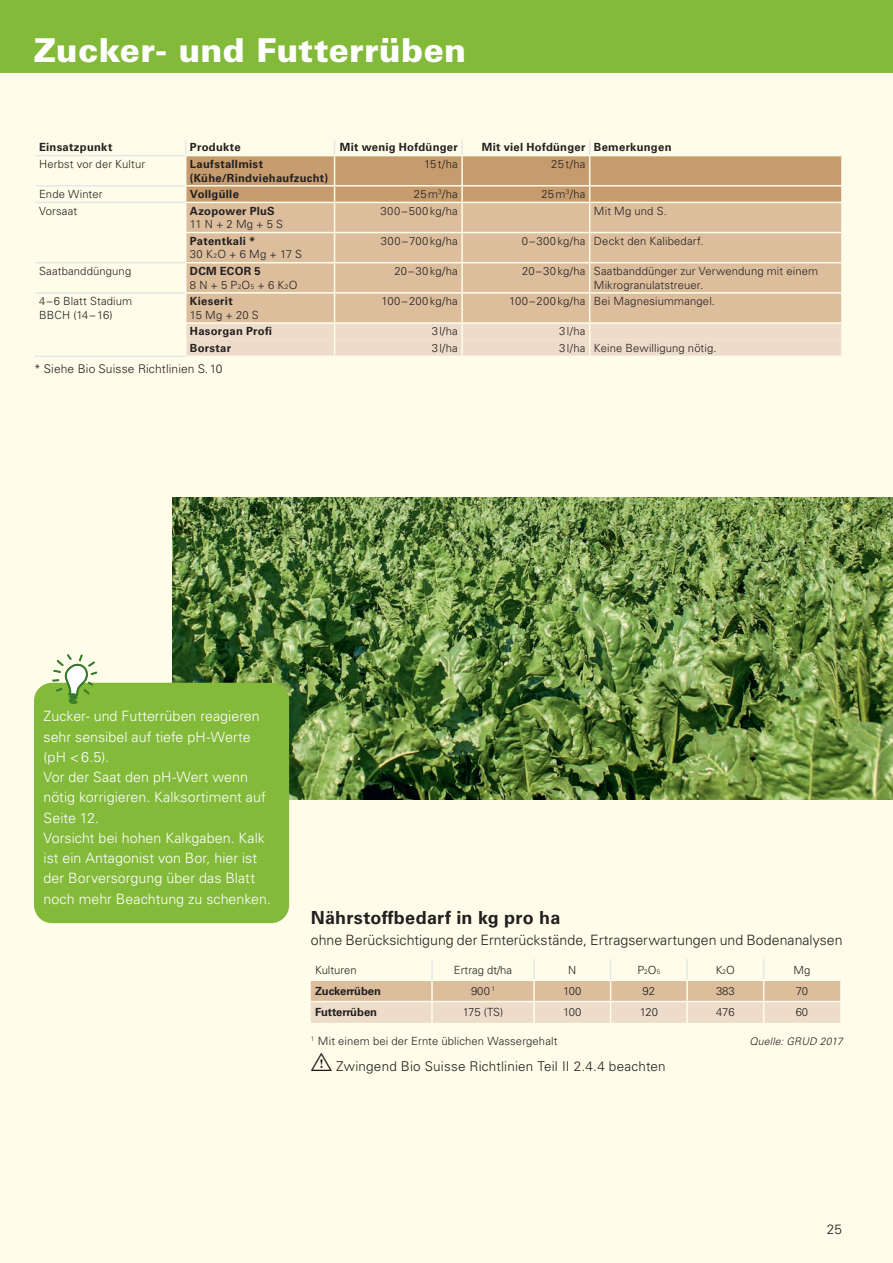
<style>
.page{position:relative;width:893px;height:1263px;background:#fffde9}
.page>*{position:absolute;margin:0;border:0;box-sizing:border-box;transform-origin:0 0}
.t1{font:900 33px "Univers LT Pro 75";letter-spacing:.005em;color:#fff}
.t2{font:700 18px "Univers LT Pro 65";letter-spacing:.015em;color:#231f20}
.t3{font:300 14.25px/20.2px "Univers LT Pro 45";color:#fff}
.t4{font:300 14.25px "Univers LT Pro 45";color:#231f20}
.t5{font:300 13.5px "Univers LT Pro 45";letter-spacing:.015em;color:#231f20}
.t6{font:300 12px "Univers LT Pro 45";letter-spacing:.01em;color:#231f20}
.t7{font:300 11.25px/13.5px "Univers LT Pro 45";letter-spacing:.01em;color:#231f20}
.t8{font:700 11.25px/13.5px "Univers LT Pro 65";letter-spacing:.025em;color:#231f20}
.t9{font:300 11.25px "Univers LT Pro 45";letter-spacing:.04em;color:#231f20}
.t10{font:700 11.25px "Univers LT Pro 65";color:#231f20}
.t11{font:700 11.25px "Univers LT Pro 65";letter-spacing:-.01em;color:#231f20}
.t12{font:italic 300 10.5px "Univers LT Pro 45";letter-spacing:.015em;color:#231f20}
.s1{font-size:6.6px}
.s2{font-family:"tables";font-weight:400;font-size:24px}
</style>
<div class="page">
<div style="left:0;top:0;width:893px;height:72px;background:#83ba3a"></div>
<img style="left:172px;top:497px;width:721px;height:302px">
<hr style="left:36px;top:155px;width:149px;height:1px;background:#e6e7e9">
<hr style="left:36px;top:185px;width:149px;height:1px;background:#e6e7e9">
<hr style="left:36px;top:202px;width:149px;height:1px;background:#e6e7e9">
<svg style="left:185px;top:140px;width:657px;height:216px;background:#ddc2a1"></svg>
<hr style="left:590px;top:322px;width:253px;height:2px;background:#fffde9">
<hr style="left:185px;top:202px;width:150px;height:1px;background:#fffde9">
<hr style="left:185px;top:232px;width:150px;height:1px;background:#fffde9">
<hr style="left:185px;top:322px;width:150px;height:2px;background:#fffde9">
<hr style="left:335px;top:202px;width:127px;height:1px;background:#fffde9">
<hr style="left:335px;top:232px;width:127px;height:1px;background:#fffde9">
<hr style="left:335px;top:322px;width:127px;height:2px;background:#fffde9">
<hr style="left:185px;top:262px;width:150px;height:1px;background:#fffde9">
<hr style="left:185px;top:292px;width:150px;height:2px;background:#fffde9">
<hr style="left:335px;top:262px;width:127px;height:1px;background:#fffde9">
<hr style="left:335px;top:292px;width:127px;height:2px;background:#fffde9">
<hr style="left:462px;top:202px;width:128px;height:1px;background:#fffde9">
<hr style="left:462px;top:232px;width:128px;height:1px;background:#fffde9">
<hr style="left:462px;top:262px;width:128px;height:1px;background:#fffde9">
<hr style="left:462px;top:292px;width:128px;height:2px;background:#fffde9">
<hr style="left:590px;top:202px;width:253px;height:1px;background:#fffde9">
<hr style="left:590px;top:232px;width:253px;height:1px;background:#fffde9">
<hr style="left:590px;top:262px;width:253px;height:1px;background:#fffde9">
<hr style="left:590px;top:292px;width:253px;height:2px;background:#fffde9">
<hr style="left:36px;top:262px;width:149px;height:1px;background:#e6e7e9">
<hr style="left:36px;top:292px;width:149px;height:2px;background:#e6e7e9">
<hr style="left:34px;top:356px;width:151px;height:1px;background:#e6e7e9">
<svg style="left:311px;top:959px;width:529px;height:64px"></svg>
<div style="left:34px;top:683px;width:255px;height:240px;background:#83ba3a;border-radius:18px"></div>
<svg style="left:52px;top:654px;width:45px;height:50px"></svg>
<h1 class="t1" style="left:34px;top:27px;width:434px">Zucker- und Futterrüben</h1>
<p class="t8" style="left:39px;top:140px;width:75px">Einsatzpunkt</p>
<p class="t8" style="left:190px;top:140px;width:52px">Produkte</p>
<p class="t8" style="left:340px;top:140px;width:119px">Mit wenig Hofdünger</p>
<p class="t8" style="left:482px;top:140px;width:191px">Mit viel Hofdünger Bemerkungen</p>
<p class="t7" style="left:39px;top:157px;width:108px">Herbst vor der Kultur</p>
<p class="t8" style="left:190px;top:157px;width:140px">Laufstallmist (Kühe/Rindviehaufzucht)</p>
<p class="t7" style="left:424px;top:157px;width:35px">15t/ha</p>
<p class="t7" style="left:551px;top:157px;width:36px">25t/ha</p>
<p class="t7" style="left:39px;top:187px;width:65px">Ende Winter</p>
<p class="t8" style="left:190px;top:187px;width:50px">Vollgülle</p>
<p class="t7" style="left:414px;top:187px;width:45px">25m<sup>3</sup>/ha</p>
<p class="t7" style="left:542px;top:187px;width:45px">25m<sup>3</sup>/ha</p>
<p class="t7" style="left:39px;top:204px;width:40px">Vorsaat</p>
<p class="t8" style="left:190px;top:203px;width:86px">Azopower PluS</p>
<p class="t7" style="left:190px;top:217px;width:95px">11 N + 2 Mg + 5 S</p>
<p class="t9" style="left:381px;top:203px;width:79px">300–500kg/ha</p>
<p class="t7" style="left:594px;top:204px;width:75px">Mit Mg und S.</p>
<p class="t8" style="left:190px;top:234px;width:67px">Patentkali *</p>
<p class="t7" style="left:190px;top:247px;width:114px">30 K<span class="s1">2</span>O + 6 Mg + 17 S</p>
<p class="t9" style="left:381px;top:234px;width:78px">300–700kg/ha</p>
<p class="t7" style="left:522px;top:234px;width:183px">0–300kg/ha Deckt den Kalibedarf.</p>
<p class="t7" style="left:39px;top:264px;width:94px">Saatbanddüngung</p>
<p class="t8" style="left:190px;top:264px;width:72px">DCM ECOR 5</p>
<p class="t7" style="left:190px;top:278px;width:109px">8 N + 5 P<span class="s1">2</span>O<span class="s1">5</span> + 6 K<span class="s1">2</span>O</p>
<p class="t7" style="left:394px;top:264px;width:65px">20–30kg/ha</p>
<p class="t7" style="left:594px;top:264px;width:226px;text-indent:-72px">20–30kg/ha Saatbanddünger zur Verwendung mit einem<br>Mikrogranulatstreuer.</p>
<p class="t7" style="left:39px;top:294px;width:95px">4–6 Blatt Stadium<br>BBCH (14–16)</p>
<p class="t8" style="left:190px;top:294px;width:44px">Kieserit</p>
<p class="t7" style="left:190px;top:308px;width:70px">15 Mg + 20 S</p>
<p class="t7" style="left:381px;top:294px;width:78px">100–200kg/ha</p>
<p class="t7" style="left:509px;top:294px;width:208px">100–200kg/ha Bei Magnesiummangel.</p>
<p class="t8" style="left:190px;top:324px;width:83px">Hasorgan Profi</p>
<p class="t7" style="left:432px;top:324px;width:28px">3l/ha</p>
<p class="t7" style="left:559px;top:324px;width:28px">3l/ha</p>
<p class="t8" style="left:190px;top:341px;width:43px">Borstar</p>
<p class="t7" style="left:432px;top:341px;width:28px">3l/ha</p>
<p class="t7" style="left:559px;top:341px;width:159px">3l/ha Keine Bewilligung nötig.</p>
<p class="t6" style="left:34px;top:361px;width:190px">* Siehe Bio Suisse Richtlinien S. 10</p>
<p class="t3" style="left:44px;top:706px;width:229px">Zucker- und Futterrüben reagieren sehr sensibel auf tiefe pH-Werte (pH &lt;6.5).<br>Vor der Saat den pH-Wert wenn nötig korrigieren. Kalksortiment auf<br>Seite 12.<br>Vorsicht bei hohen Kalkgaben. Kalk ist ein Antagonist von Bor, hier ist der Borversorgung über das Blatt noch mehr Beachtung zu schenken.</p>
<h2 class="t2" style="left:311px;top:905px;width:251px">Nährstoffbedarf in kg pro ha</h2>
<p class="t4" style="left:311px;top:930px;width:533px">ohne Berücksichtigung der Ernterückstände, Ertragserwartungen und Bodenanalysen</p>
<p class="t7" style="left:315px;top:963px;width:43px">Kulturen</p>
<p class="t7" style="left:454px;top:963px;width:60px">Ertrag dt/ha</p>
<p class="t7" style="left:568px;top:963px;width:10px">N</p>
<p class="t7" style="left:637px;top:963px;width:24px">P<span class="s1">2</span>O<span class="s1">5</span></p>
<p class="t7" style="left:716px;top:963px;width:21px">K<span class="s1">2</span>O</p>
<p class="t7" style="left:793px;top:963px;width:18px">Mg</p>
<p class="t10" style="left:315px;top:983px;width:67px">Zuckerrüben</p>
<p class="t7" style="left:471px;top:984px;width:26px">900 <sup>1</sup></p>
<p class="t7" style="left:563px;top:984px;width:20px">100</p>
<p class="t7" style="left:643px;top:984px;width:14px">92</p>
<p class="t7" style="left:716px;top:984px;width:20px">383</p>
<p class="t7" style="left:796px;top:984px;width:14px">70</p>
<p class="t11" style="left:315px;top:1004px;width:64px">Futterrüben</p>
<p class="t7" style="left:463px;top:1005px;width:42px">175 (TS)</p>
<p class="t7" style="left:563px;top:1005px;width:20px">100</p>
<p class="t7" style="left:640px;top:1005px;width:20px">120</p>
<p class="t7" style="left:716px;top:1005px;width:20px">476</p>
<p class="t7" style="left:796px;top:1005px;width:14px">60</p>
<p class="t7" style="left:311px;top:1034px;width:248px"><sup>1</sup> Mit einem bei der Ernte üblichen Wassergehalt</p>
<p class="t12" style="left:749px;top:1034px;width:95px">Quelle: GRUD 2017</p>
<p class="t5" style="left:311px;top:1058px;width:356px"><span class="s2">I</span> Zwingend Bio Suisse Richtlinien Teil II 2.4.4 beachten</p>
<p class="t5" style="left:827px;top:1220px;width:17px">25</p>
</div>
